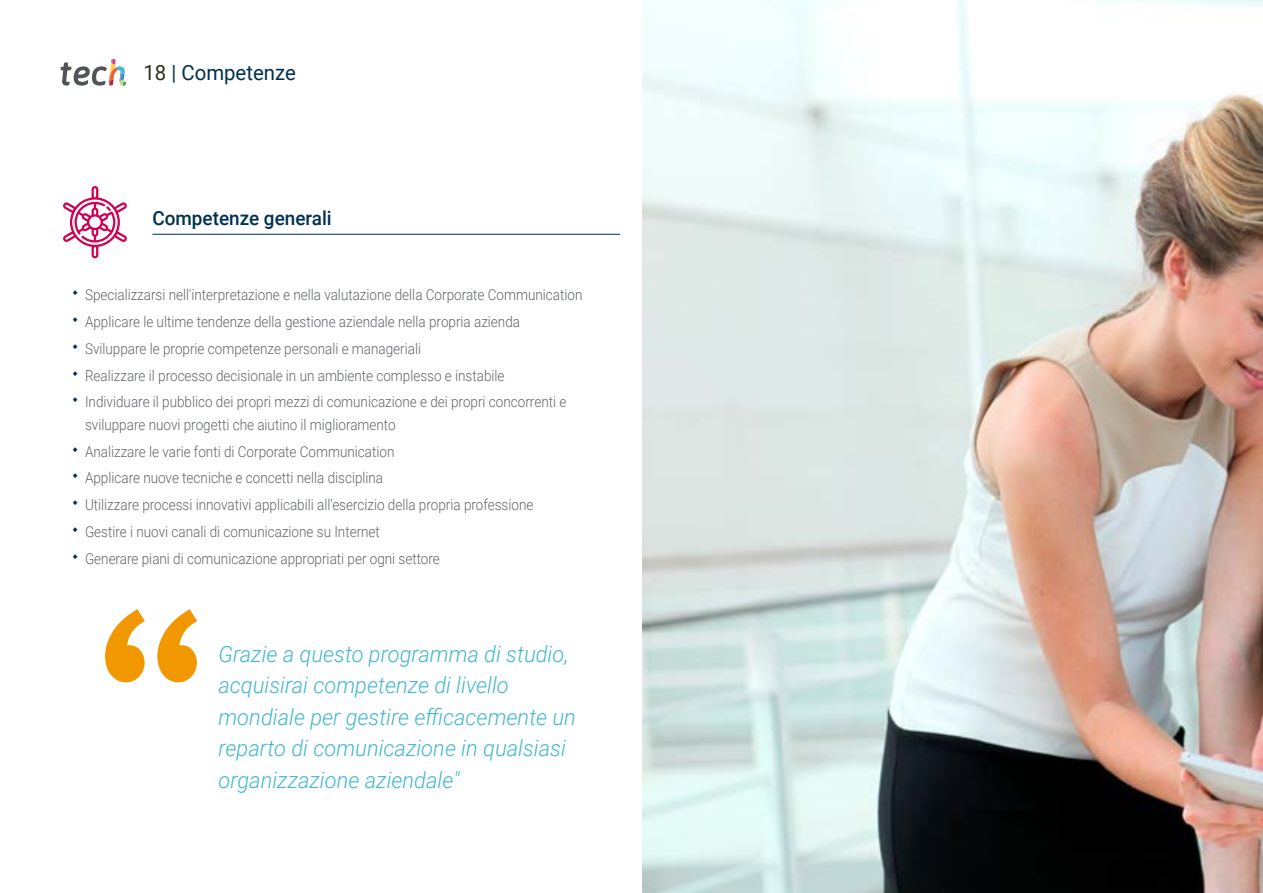
<style>
.page{position:relative;width:1263px;height:893px;background:#fff}
.page>*{position:absolute;margin:0;border:0;box-sizing:border-box;transform-origin:0 0}
.t1{font:italic 300 22.5px/31.5px "Roboto";color:#43b7cf}
.t2{font:21px "Roboto";color:#003050}
.t3{font:500 19.5px "Roboto";color:#003050}
.t4{font:300 15px/26.7px "Roboto";color:#61646a;scale:.9 1}
.s1{color:#312e20}
</style>
<div class="page">
<hr style="left:152px;top:234px;width:468px;height:1px;background:#003050">
<svg style="left:63px;top:186px;width:64px;height:72px"></svg>
<svg style="left:61px;top:59px;width:65px;height:27px"></svg>
<img style="left:642px;top:0;width:621px;height:893px">
<svg style="left:105px;top:609px;width:92px;height:73px"></svg>
<h2 class="t2" style="left:144px;top:57px;width:154px"><span class="s1">18</span> | Competenze</h2>
<h3 class="t3" style="left:152px;top:204px;width:181px">Competenze generali</h3>
<p class="t4" style="left:85px;top:281px;width:554px">Specializzarsi nell'interpretazione e nella valutazione della Corporate Communication Applicare le ultime tendenze della gestione aziendale nella propria azienda Sviluppare le proprie competenze personali e manageriali<br>Realizzare il processo decisionale in un ambiente complesso e instabile<br>Individuare il pubblico dei propri mezzi di comunicazione e dei propri concorrenti e</p>
<p class="t4" style="left:85px;top:411px;width:500px">sviluppare nuovi progetti che aiutino il miglioramento<br>Analizzare le varie fonti di Corporate Communication<br>Applicare nuove tecniche e concetti nella disciplina<br>Utilizzare processi innovativi applicabili all'esercizio della propria professione Gestire i nuovi canali di comunicazione su Internet<br>Generare piani di comunicazione appropriati per ogni settore</p>
<h1 class="t1" style="left:218px;top:637px;width:359px">Grazie a questo programma di studio, acquisirai competenze di livello mondiale per gestire efficacemente un reparto di comunicazione in qualsiasi organizzazione aziendale"</h1>
</div>
